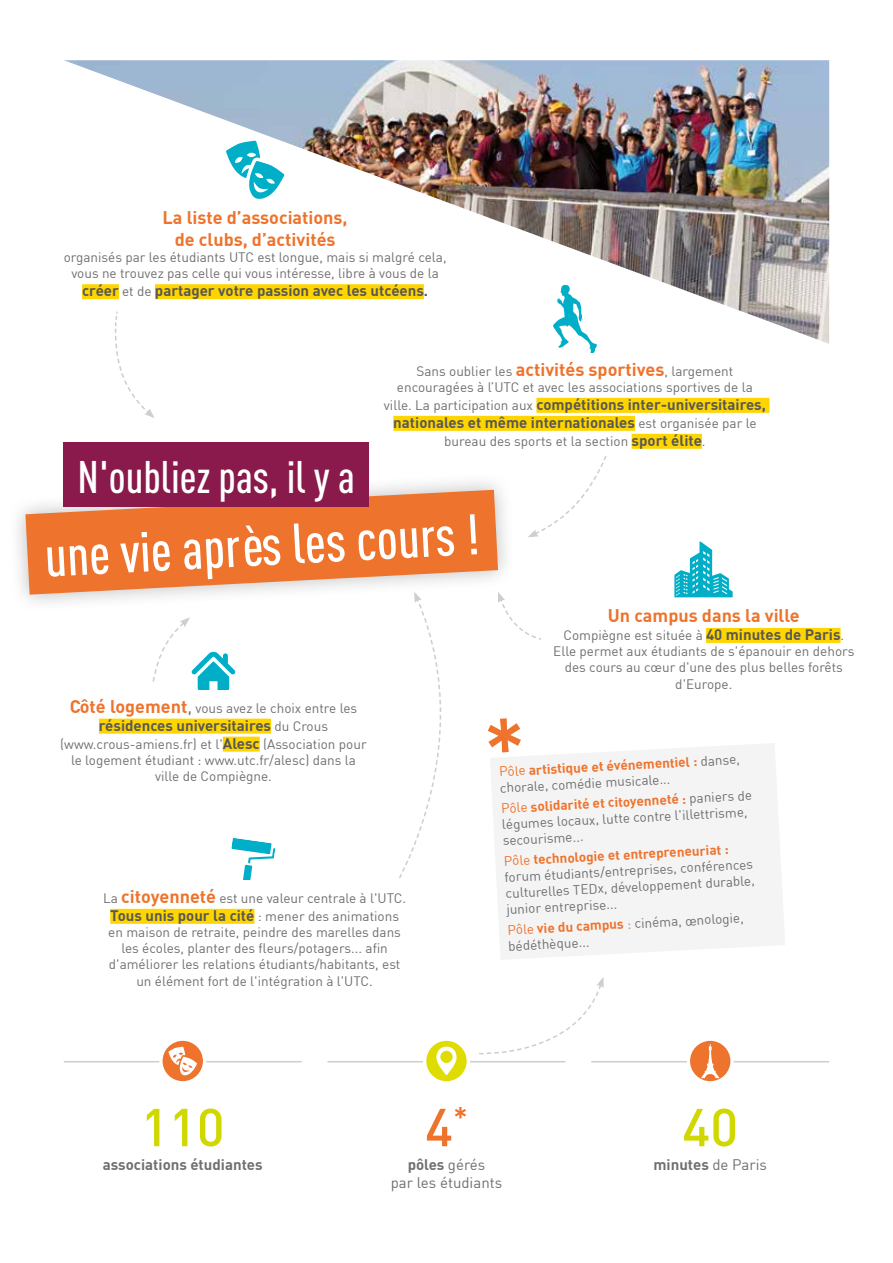
<style>
.page{position:relative;width:893px;height:1263px;background:#fff}
.page>*{position:absolute;margin:0;border:0;box-sizing:border-box;transform-origin:0 0}
.t1{font:500 56.25px "DIN Cond";color:#fff}
.t2{font:500 52.5px "DIN";color:#d1d700}
.t3{font:500 52.5px "DIN";color:#ee732c}
.t4{font:500 45px "DIN Cond";color:#fff}
.t5{font:700 18px/21.6px "DIN";color:#ee732c;text-align:center}
.t6{font:700 15px/18px "DIN";color:#575756;text-align:center}
.t7{font:700 15px "DIN";color:#706f6f}
.t8{font:15px/18px "DIN";color:#706f6f;text-align:center}
.t9{font:13.5px/16.2px "DIN";color:#706f6f;text-align:center}
.s1{font-weight:400;font-size:13.5px;color:#706f6f}
.s2{font-weight:700;font-size:18px;color:#ee732c}
.s3{font-weight:700;font-size:15px;color:#575756}
.s4{font-size:18px}
.s5{color:#ee732c}
.s6{font-weight:700;color:#ee732c}
.s7{font-weight:700}
.s8{font-weight:400}
</style>
<div class="page">
<img style="left:64px;top:60px;width:765px;height:284px">
<hr style="left:327px;top:1061px;width:238px;height:1px;background:#cecece">
<svg style="left:423px;top:1040px;width:47px;height:42px"></svg>
<svg style="left:437px;top:1047px;width:19px;height:19px"></svg>
<hr style="left:591px;top:1061px;width:238px;height:1px;background:#cecece">
<hr style="left:64px;top:1061px;width:238px;height:1px;background:#cecece">
<svg style="left:159px;top:1040px;width:47px;height:42px"></svg>
<svg style="left:687px;top:1040px;width:47px;height:42px"></svg>
<svg style="left:479px;top:977px;width:125px;height:78px"></svg>
<svg style="left:506px;top:613px;width:35px;height:27px"></svg>
<svg style="left:553px;top:285px;width:44px;height:68px"></svg>
<div style="left:536px;top:398px;width:233px;height:15px;background:#ffd500"></div>
<div style="left:393px;top:416px;width:242px;height:15px;background:#ffd500"></div>
<div style="left:632px;top:434px;width:70px;height:15px;background:#ffd500"></div>
<div style="left:99px;top:719px;width:172px;height:15px;background:#ffd500"></div>
<div style="left:223px;top:737px;width:37px;height:15px;background:#ffd500"></div>
<svg style="left:674px;top:541px;width:59px;height:56px"></svg>
<div style="left:706px;top:628px;width:135px;height:15px;background:#ffd500"></div>
<div style="left:7px;top:472px;width:509px;height:141px;background:#000;opacity:.26"></div>
<svg style="left:25px;top:490px;width:473px;height:105px;background:#ee874c"></svg>
<div style="left:64px;top:442px;width:305px;height:65px;background:#891a4b"></div>
<svg style="left:490px;top:743px;width:295px;height:216px;fill:#f4f4f4"></svg>
<svg style="left:488px;top:718px;width:33px;height:34px"></svg>
<svg style="left:114px;top:310px;width:41px;height:108px"></svg>
<svg style="left:392px;top:592px;width:56px;height:286px"></svg>
<svg style="left:528px;top:456px;width:79px;height:81px"></svg>
<svg style="left:152px;top:617px;width:83px;height:73px"></svg>
<svg style="left:231px;top:838px;width:44px;height:42px"></svg>
<div style="left:110px;top:909px;width:144px;height:15px;background:#ffd500"></div>
<h3 class="t5" style="left:163px;top:206px;width:187px">La liste d’associations, de clubs, d’activités</h3>
<p class="t9" style="left:64px;top:249px;width:384px">organisés par les étudiants UTC est longue, mais si malgré cela, vous ne trouvez pas celle qui vous intéresse, libre à vous de la</p>
<p class="t6" style="left:82px;top:281px;width:348px">créer <span class="s1">et de</span> partager votre passion avec les utcéens.</p>
<h3 class="t4" style="left:78px;top:450px;width:279px">N'oubliez pas, il y a</h3>
<p class="t9" style="left:397px;top:362px;width:357px">Sans oublier les <span class="s2">activités sportives</span>, largement encouragées à l’UTC et avec les associations sportives de la</p>
<p class="t6" style="left:384px;top:395px;width:384px"><span class="s1">ville. La participation aux</span> compétitions inter-universitaires, nationales et même internationales <span class="s1">est organisée par le</span></p>
<p class="t9" style="left:444px;top:433px;width:263px">bureau des sports et la section <span class="s3">sport élite</span>.</p>
<h1 class="t1" style="left:43px;top:523px;width:437px;rotate:-3deg">une vie après les cours !</h1>
<p class="t9" style="left:70px;top:699px;width:289px"><span class="s2">Côté logement</span><span class="s4">,</span> vous avez le choix entre les</p>
<p class="t6" style="left:99px;top:715px;width:231px">résidences universitaires <span class="s1">du Crous</span></p>
<p class="t9" style="left:60px;top:735px;width:308px">(www.crous-amiens.fr) et l'<span class="s3">Alesc</span> (Association pour le logement étudiant : www.utc.fr/alesc) dans la ville de Compiègne.</p>
<p class="t9" style="left:103px;top:889px;width:304px;line-height:18px">La <span class="s2">citoyenneté</span> est une valeur centrale à l'UTC.<br><span class="s3">Tous unis pour la cité</span> : mener des animations</p>
<p class="t9" style="left:108px;top:924px;width:294px">en maison de retraite, peindre des marelles dans les écoles, planter des fleurs/potagers... afin d'améliorer les relations étudiants/habitants, est un élément fort de l'intégration à l'UTC.</p>
<h3 class="t5" style="left:608px;top:604px;width:193px">Un campus dans la ville</h3>
<p class="t9" style="left:553px;top:627px;width:303px">Compiègne est située à <span class="s3">40 minutes de Paris</span>.<br>Elle permet aux étudiants de s'épanouir en dehors des cours au cœur d'une des plus belles forêts d'Europe.</p>
<p class="t9" style="left:499px;top:763px;width:243px;text-align:left;rotate:-3deg"><span class="s5">Pôle</span> <span class="s6">artistique et événementiel :</span> danse, chorale, comédie musicale...</p>
<p class="t9" style="left:501px;top:800px;width:253px;text-align:left;rotate:-3deg"><span class="s5">Pôle</span> <span class="s6">solidarité et citoyenneté :</span> paniers de légumes locaux, lutte contre l'illettrisme, secourisme...</p>
<p class="t9" style="left:503px;top:853px;width:251px;text-align:left;rotate:-3deg"><span class="s5">Pôle</span> <span class="s6">technologie et entrepreneuriat : </span>forum étudiants/entreprises, conférences culturelles TEDx, développement durable, junior entreprise...</p>
<p class="t9" style="left:507px;top:921px;width:238px;text-align:left;rotate:-3deg"><span class="s5">Pôle</span> <span class="s6">vie du campus</span> <span class="s5">:</span> cinéma, œnologie, bédéthèque...</p>
<h2 class="t2" style="left:141px;top:1094px;width:85px">110</h2>
<p class="t7" style="left:103px;top:1154px;width:161px">associations étudiantes</p>
<h2 class="t3" style="left:425px;top:1094px;width:44px">4<sup>*</sup></h2>
<p class="t8" style="left:391px;top:1155px;width:113px"><span class="s7">pôles</span> gérés<br>par les étudiants</p>
<h2 class="t2" style="left:682px;top:1094px;width:57px">40</h2>
<p class="t7" style="left:653px;top:1154px;width:115px">minutes <span class="s8">de Paris</span></p>
</div>
